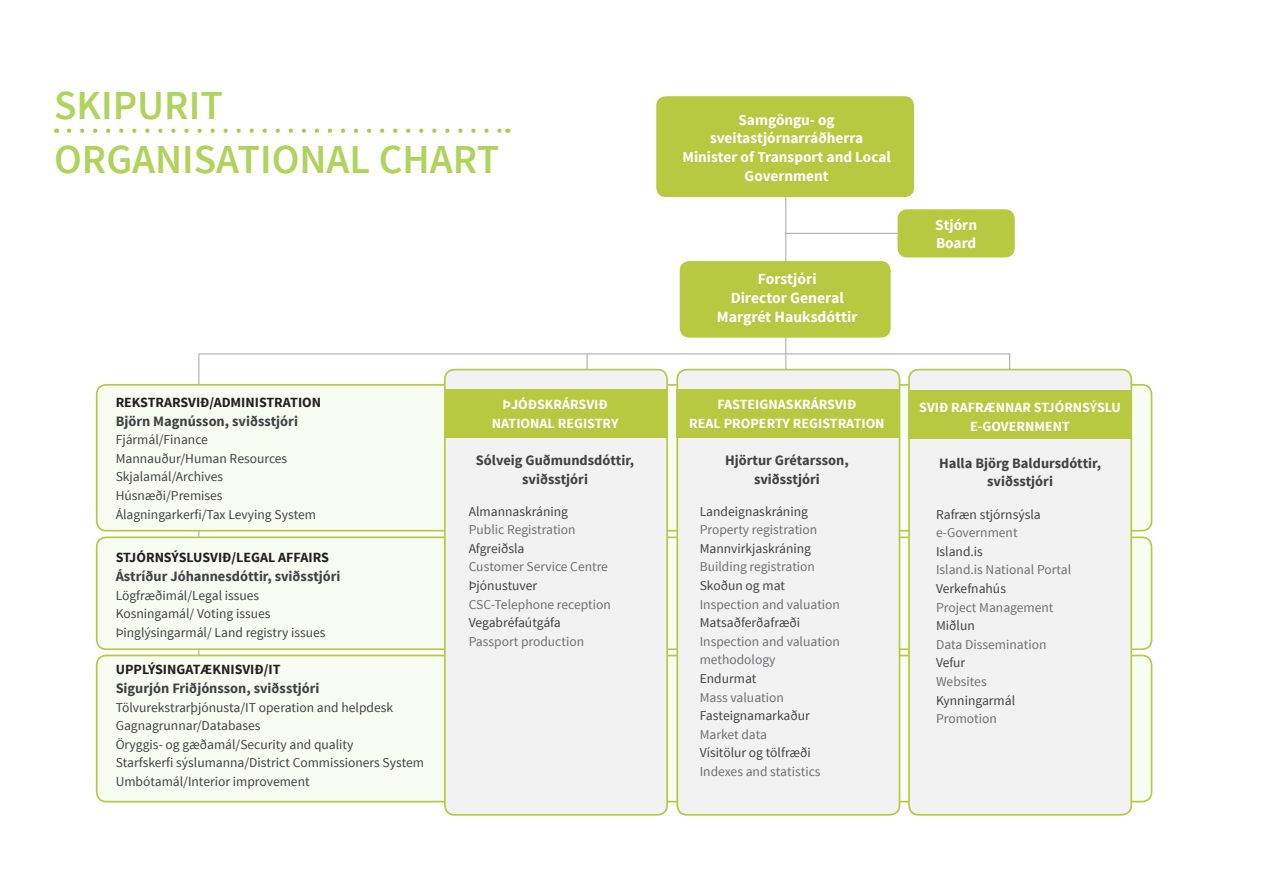
<style>
.page{position:relative;width:1263px;height:893px;background:#fff}
.page>*{position:absolute;margin:0;border:0;box-sizing:border-box;transform-origin:0 0}
.t1{font:600 41.25px "Source Sans Pro";color:#afd35b}
.t2{font:700 15.6px/19px "Source Sans Pro";color:#fff;text-align:center}
.t3{font:700 15.15px/18.6px "Source Sans Pro";color:#fff;text-align:center}
.t4{font:700 14.4px/18.6px "Source Sans Pro";color:#414142;text-align:center}
.t5{font:700 14.1px/18.6px "Source Sans Pro";color:#fff;text-align:center}
.t6{font:700 14.1px "Source Sans Pro";color:#231f20}
.t7{font:13.5px/18.6px "Source Sans Pro";color:#414142}
.t8{font:13.5px/18.6px "Source Sans Pro";color:#6d6f71}
</style>
<div class="page">
<hr style="left:785px;top:181px;width:1px;height:189px;background:#b2b4b6">
<hr style="left:198px;top:353px;width:1px;height:377px;background:#b2b4b6">
<svg style="left:586px;top:354px;width:2px;height:15px"></svg>
<svg style="left:1009px;top:354px;width:1px;height:15px"></svg>
<hr style="left:785px;top:233px;width:126px;height:1px;background:#b2b4b6">
<hr style="left:199px;top:353px;width:811px;height:1px;background:#b2b4b6">
<div style="left:656px;top:96px;width:258px;height:101px;background:#b7c941;border-radius:10px"></div>
<div style="left:897px;top:209px;width:118px;height:48px;background:#b7c941;border-radius:10px"></div>
<div style="left:680px;top:261px;width:211px;height:77px;background:#b7c941;border-radius:10px"></div>
<div style="left:97px;top:385px;width:1054px;height:146px;background:#f9fcf3;border-radius:10px"></div>
<div style="left:97px;top:537px;width:1054px;height:112px;background:#f9fcf3;border-radius:10px"></div>
<div style="left:96px;top:536px;width:1056px;height:114px;border:2px solid #b7c941;border-radius:10px"></div>
<div style="left:97px;top:655px;width:1054px;height:147px;background:#f9fcf3;border-radius:10px"></div>
<div style="left:445px;top:370px;width:222px;height:445px;background:#f2f2f3;border-radius:10px"></div>
<div style="left:444px;top:369px;width:224px;height:447px;border:2px solid #b7c941;border-radius:10px"></div>
<div style="left:677px;top:370px;width:222px;height:445px;background:#f2f2f3;border-radius:10px"></div>
<div style="left:676px;top:369px;width:224px;height:447px;border:2px solid #b7c941;border-radius:10px"></div>
<div style="left:909px;top:370px;width:222px;height:445px;background:#f2f2f3;border-radius:10px"></div>
<div style="left:908px;top:369px;width:224px;height:447px;border:2px solid #b7c941;border-radius:10px"></div>
<div style="left:444px;top:389px;width:224px;height:48px;background:#b7c941"></div>
<div style="left:676px;top:389px;width:224px;height:48px;background:#b7c941"></div>
<div style="left:908px;top:390px;width:223px;height:48px;background:#b7c941"></div>
<svg style="left:69px;top:129px;width:432px;height:4px"></svg>
<h1 class="t1" style="left:54px;top:79px;width:170px">SKIPURIT</h1>
<h1 class="t1" style="left:54px;top:133px;width:447px">ORGANISATIONAL CHART</h1>
<p class="t6" style="left:116px;top:393px;width:207px">REKSTRARSVIÐ/ADMINISTRATION</p>
<p class="t4" style="left:116px;top:412px;width:184px">Björn Magnússon, sviðsstjóri</p>
<p class="t7" style="left:116px;top:431px;width:202px">Fjármál/Finance<br>Mannauður/Human Resources<br>Skjalamál/Archives<br>Húsnæði/Premises<br>Álagningarkerfi/Tax Levying System</p>
<p class="t6" style="left:116px;top:549px;width:215px">STJÓRNSÝSLUSVIÐ/LEGAL AFFAIRS</p>
<p class="t4" style="left:116px;top:567px;width:226px">Ástríður Jóhannesdóttir, sviðsstjóri</p>
<p class="t7" style="left:116px;top:586px;width:211px">Lögfræðimál/Legal issues<br>Kosningamál/ Voting issues<br>Þinglýsingarmál/ Land registry issues</p>
<p class="t6" style="left:116px;top:661px;width:166px">UPPLÝSINGATÆKNISVIÐ/IT</p>
<p class="t4" style="left:116px;top:679px;width:205px">Sigurjón Friðjónsson, sviðsstjóri</p>
<p class="t7" style="left:116px;top:698px;width:310px">Tölvurekstrarþjónusta/IT operation and helpdesk Gagnagrunnar/Databases<br>Öryggis- og gæðamál/Security and quality<br>Starfskerfi sýslumanna/District Commissioners System Umbótamál/Interior improvement</p>
<p class="t5" style="left:492px;top:396px;width:128px">ÞJÓÐSKRÁRSVIÐ<br>NATIONAL REGISTRY</p>
<p class="t4" style="left:476px;top:451px;width:160px">Sólveig Guðmundsdóttir, sviðsstjóri</p>
<p class="t7" style="left:469px;top:502px;width:101px">Almannaskráning</p>
<p class="t8" style="left:469px;top:521px;width:108px">Public Registration</p>
<p class="t7" style="left:469px;top:539px;width:57px">Afgreiðsla</p>
<p class="t8" style="left:469px;top:558px;width:141px">Customer Service Centre</p>
<p class="t7" style="left:469px;top:576px;width:70px">Þjónustuver</p>
<p class="t8" style="left:469px;top:595px;width:144px">CSC-Telephone reception</p>
<p class="t7" style="left:469px;top:614px;width:94px">Vegabréfaútgáfa</p>
<p class="t8" style="left:469px;top:632px;width:117px">Passport production</p>
<p class="t3" style="left:682px;top:111px;width:210px">Samgöngu- og sveitastjórnarráðherra<br>Minister of Transport and Local<br>Government</p>
<p class="t2" style="left:717px;top:270px;width:142px">Forstjóri<br>Director General<br>Margrét Hauksdóttir</p>
<p class="t5" style="left:689px;top:396px;width:197px">FASTEIGNASKRÁRSVIÐ<br>REAL PROPERTY REGISTRATION</p>
<p class="t4" style="left:725px;top:451px;width:125px">Hjörtur Grétarsson, sviðsstjóri</p>
<p class="t7" style="left:700px;top:502px;width:110px">Landeignaskráning</p>
<p class="t8" style="left:700px;top:521px;width:119px">Property registration</p>
<p class="t7" style="left:700px;top:539px;width:113px">Mannvirkjaskráning</p>
<p class="t8" style="left:700px;top:558px;width:117px">Building registration</p>
<p class="t7" style="left:700px;top:576px;width:87px">Skoðun og mat</p>
<p class="t8" style="left:700px;top:595px;width:142px">Inspection and valuation</p>
<p class="t7" style="left:700px;top:614px;width:102px">Matsaðferðafræði</p>
<p class="t8" style="left:700px;top:632px;width:142px">Inspection and valuation methodology</p>
<p class="t7" style="left:700px;top:669px;width:58px">Endurmat</p>
<p class="t8" style="left:700px;top:688px;width:86px">Mass valuation</p>
<p class="t7" style="left:700px;top:707px;width:112px">Fasteignamarkaður</p>
<p class="t8" style="left:700px;top:725px;width:69px">Market data</p>
<p class="t7" style="left:700px;top:744px;width:112px">Vísitölur og tölfræði</p>
<p class="t8" style="left:700px;top:762px;width:122px">Indexes and statistics</p>
<p class="t3" style="left:935px;top:216px;width:43px;text-align:left">Stjórn<br>Board</p>
<p class="t5" style="left:919px;top:399px;width:203px">SVIÐ RAFRÆNNAR STJÓRNSÝSLU<br>E-GOVERNMENT</p>
<p class="t4" style="left:939px;top:454px;width:163px">Halla Björg Baldursdóttir, sviðsstjóri</p>
<p class="t7" style="left:936px;top:505px;width:106px">Rafræn stjórnsýsla</p>
<p class="t8" style="left:936px;top:524px;width:83px">e-Government</p>
<p class="t7" style="left:936px;top:542px;width:48px">Island.is</p>
<p class="t8" style="left:936px;top:561px;width:137px">Island.is National Portal</p>
<p class="t7" style="left:936px;top:579px;width:71px">Verkefnahús</p>
<p class="t8" style="left:936px;top:598px;width:119px">Project Management</p>
<p class="t7" style="left:936px;top:617px;width:40px">Miðlun</p>
<p class="t8" style="left:936px;top:635px;width:112px">Data Dissemination</p>
<p class="t7" style="left:936px;top:654px;width:31px">Vefur</p>
<p class="t8" style="left:936px;top:672px;width:52px">Websites</p>
<p class="t7" style="left:936px;top:691px;width:81px">Kynningarmál</p>
<p class="t8" style="left:936px;top:710px;width:62px">Promotion</p>
</div>
